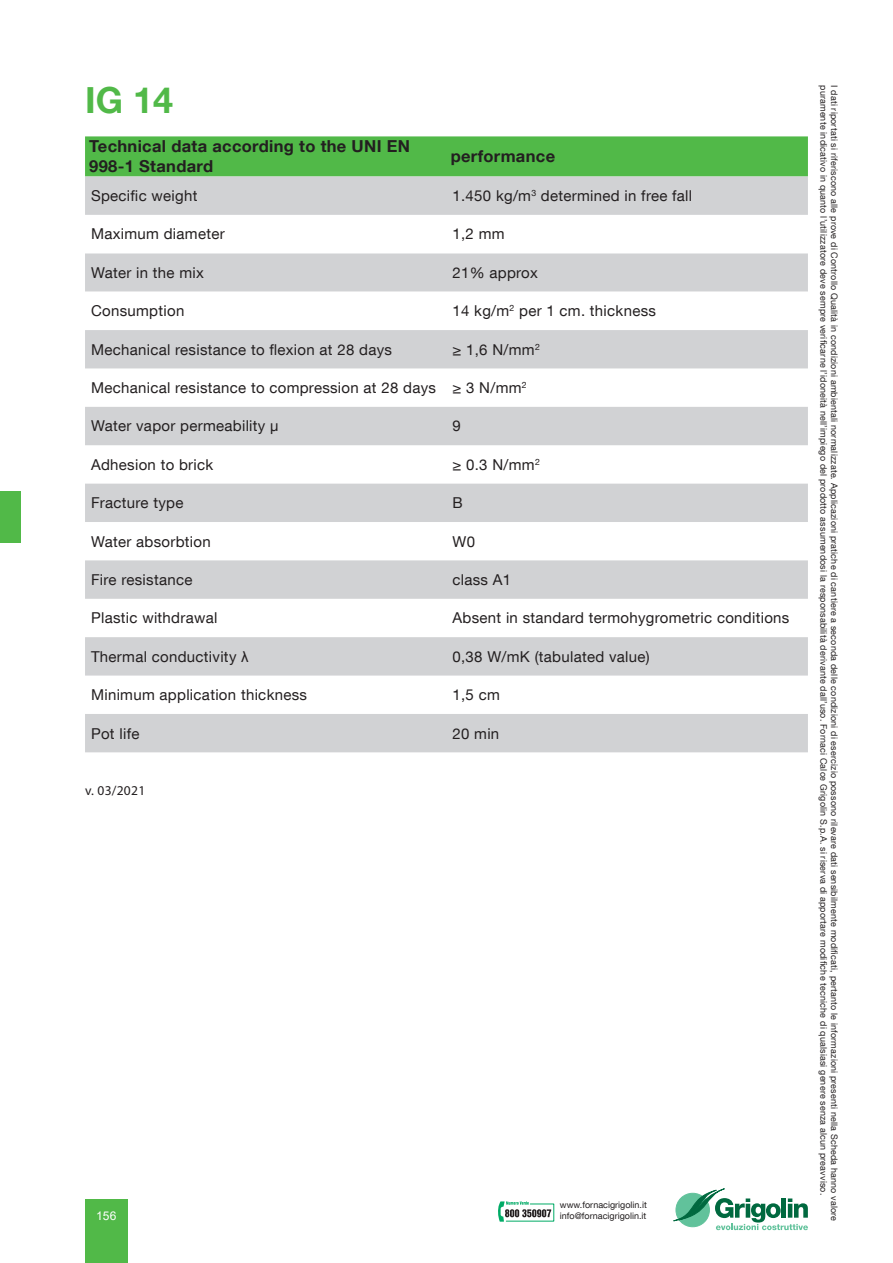
<style>
.page{position:relative;width:893px;height:1263px;background:#fff}
.page>*{position:absolute;margin:0;border:0;box-sizing:border-box;transform-origin:0 0}
.t1{font:700 36px "Helvetica Neue LT Com";color:#51b948}
.TestoScheda{font:700 16.5px/19.8px "Helvetica Neue LT Com";letter-spacing:.02em;color:#231f20}
.TestoScheda-2{font:15px "Helvetica Neue LT Com";letter-spacing:.02em;color:#231f20}
.TestoScheda-3{font:13.5px "Myriad Pro";letter-spacing:.02em;color:#231f20}
.t2{font:12px "Arial";color:#fff}
.t3{font:9px "Helvetica Neue LT Com";letter-spacing:.02em;color:#231f20}
.t4{font:9px "Helvetica Neue LT Com";color:#231f20}
.s1{font-family:"Arial"}
</style>
<div class="page">
<svg style="left:673px;top:1188px;width:135px;height:42px"></svg>
<div style="left:85px;top:1199px;width:43px;height:64px;background:#51b948"></div>
<div style="left:0;top:491px;width:21px;height:51px;background:#51b948"></div>
<svg style="left:498px;top:1201px;width:56px;height:21px"></svg>
<hr style="left:892px;top:536px;width:1px;height:176px;background:#51b948">
<div style="left:85px;top:136px;width:723px;height:40px;background:#51b948"></div>
<div style="left:85px;top:176px;width:723px;height:39px;background:#d1d2d4"></div>
<div style="left:85px;top:253px;width:723px;height:39px;background:#d1d2d4"></div>
<svg style="left:85px;top:330px;width:723px;height:422px;fill:#d1d2d4"></svg>
<p class="t1" style="left:85px;top:77px;width:89px">IG 14</p>
<p class="TestoScheda" style="left:89px;top:136px;width:322px">Technical data according to the UNI EN<br>998-1 Standard</p>
<p class="TestoScheda" style="left:451px;top:146px;width:106px">performance</p>
<p class="TestoScheda-2" style="left:91px;top:186px;width:108px">Specific weight</p>
<p class="TestoScheda-2" style="left:452px;top:186px;width:241px">1.450 kg/m<sup>3</sup> determined in free fall</p>
<p class="TestoScheda-2" style="left:91px;top:225px;width:135px">Maximum diameter</p>
<p class="TestoScheda-2" style="left:452px;top:225px;width:54px">1,2 mm</p>
<p class="TestoScheda-2" style="left:91px;top:263px;width:114px">Water in the mix</p>
<p class="TestoScheda-2" style="left:452px;top:263px;width:87px">21% approx</p>
<p class="TestoScheda-2" style="left:91px;top:302px;width:95px">Consumption</p>
<p class="TestoScheda-2" style="left:452px;top:302px;width:205px">14 kg/m<sup>2</sup> per 1 cm. thickness</p>
<p class="TestoScheda-2" style="left:91px;top:340px;width:302px">Mechanical resistance to flexion at 28 days</p>
<p class="TestoScheda-2" style="left:452px;top:340px;width:89px">≥ 1,6 N/mm<sup>2</sup></p>
<p class="TestoScheda-2" style="left:91px;top:378px;width:347px">Mechanical resistance to compression at 28 days</p>
<p class="TestoScheda-2" style="left:452px;top:378px;width:76px">≥ 3 N/mm<sup>2</sup></p>
<p class="TestoScheda-2" style="left:91px;top:417px;width:189px">Water vapor permeability μ</p>
<p class="TestoScheda-2" style="left:452px;top:417px;width:10px">9</p>
<p class="TestoScheda-2" style="left:91px;top:455px;width:124px">Adhesion to brick</p>
<p class="TestoScheda-2" style="left:452px;top:455px;width:89px">≥ 0.3 N/mm<sup>2</sup></p>
<p class="TestoScheda-2" style="left:91px;top:494px;width:94px">Fracture type</p>
<p class="TestoScheda-2" style="left:452px;top:494px;width:12px">B</p>
<p class="TestoScheda-2" style="left:91px;top:532px;width:121px">Water absorbtion</p>
<p class="TestoScheda-2" style="left:452px;top:532px;width:24px">W0</p>
<p class="TestoScheda-2" style="left:91px;top:570px;width:103px">Fire resistance</p>
<p class="TestoScheda-2" style="left:452px;top:570px;width:60px">class A1</p>
<p class="TestoScheda-2" style="left:91px;top:609px;width:128px">Plastic withdrawal</p>
<p class="TestoScheda-2" style="left:452px;top:609px;width:338px">Absent in standard termohygrometric conditions</p>
<p class="TestoScheda-2" style="left:91px;top:647px;width:159px">Thermal conductivity <span class="s1">λ</span></p>
<p class="TestoScheda-2" style="left:452px;top:647px;width:199px">0,38 W/mK (tabulated value)</p>
<p class="TestoScheda-2" style="left:91px;top:685px;width:217px">Minimum application thickness</p>
<p class="TestoScheda-2" style="left:452px;top:685px;width:49px">1,5 cm</p>
<p class="TestoScheda-2" style="left:91px;top:724px;width:50px">Pot life</p>
<p class="TestoScheda-2" style="left:452px;top:724px;width:48px">20 min</p>
<p class="TestoScheda-3" style="left:85px;top:782px;width:62px">v. 03/2021</p>
<p class="t4" style="left:560px;top:1199px;width:88px">www.fornacigrigolin.it</p>
<h3 class="t2" style="left:96px;top:1207px;width:22px">156</h3>
<p class="t4" style="left:560px;top:1210px;width:88px">info@fornacigrigolin.it</p>
<p class="t3" style="left:829px;top:85px;width:1112px;rotate:90deg">puramente indicativo in quanto l’utilizzatore deve sempre verificarne l’idoneità nell’impiego del prodotto assumendosi la responsabilità derivante dall’uso. Fornaci Calce Grigolin S.p.A. si riserva di apportare modifiche tecniche di qualsiasi genere senza alcun preavviso.</p>
<p class="t3" style="left:840px;top:85px;width:1138px;rotate:90deg">I dati riportati si riferiscono alle prove di Controllo Qualità in condizioni ambientali normalizzate. Applicazioni pratiche di cantiere a seconda delle condizioni di esercizio possono rilevare dati sensibilmente modificati, pertanto le informazioni presenti nella Scheda hanno valore</p>
</div>
